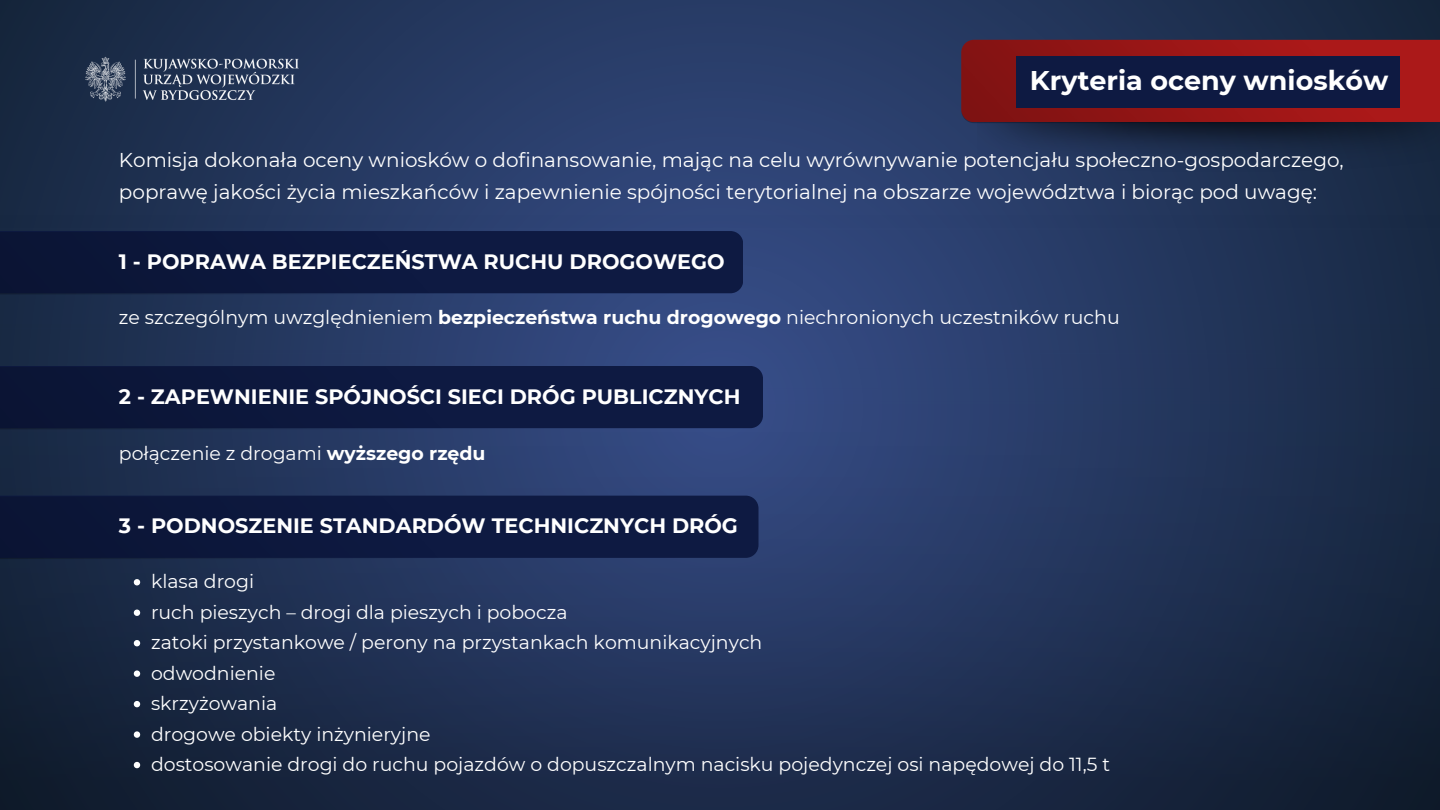
<style>
.page{position:relative;width:1440px;height:810px;background:#fff}
.page>*{position:absolute;margin:0;border:0;box-sizing:border-box;transform-origin:0 0}
.t1{font:700 27px "Montserrat";color:#fff}
.t2{font:700 20.8px "Montserrat";color:#fff}
.t3{font:20px/32.2px "Montserrat";color:#fff}
.t4{font:18.9px "Montserrat";color:#fff}
.s1{font-weight:700}
</style>
<div class="page">
<svg style="left:0;top:0;width:1440px;height:116px;background:#23365c"></svg>
<img style="left:0;top:116px;width:1440px;height:694px">
<img style="left:69px;top:46px;width:306px;height:70px">
<img style="left:0;top:232px;width:748px;height:62px">
<img style="left:977px;top:123px;width:463px;height:49px">
<img style="left:961px;top:40px;width:479px;height:83px">
<div style="left:1017px;top:56px;width:383px;height:52px;background:#0e1a42"></div>
<img style="left:0;top:367px;width:767px;height:62px">
<img style="left:0;top:496px;width:763px;height:63px">
<svg style="left:134px;top:579px;width:6px;height:6px"></svg>
<svg style="left:134px;top:610px;width:6px;height:6px"></svg>
<svg style="left:134px;top:640px;width:6px;height:6px"></svg>
<svg style="left:134px;top:670px;width:6px;height:7px"></svg>
<svg style="left:134px;top:701px;width:6px;height:6px"></svg>
<svg style="left:134px;top:731px;width:6px;height:7px"></svg>
<svg style="left:134px;top:762px;width:6px;height:6px"></svg>
<p class="t1" style="left:1030px;top:64px;width:360px">Kryteria oceny wniosków</p>
<h2 class="t3" style="left:119px;top:144px;width:1226px">Komisja dokonała oceny wniosków o dofinansowanie, mając na celu wyrównywanie potencjału społeczno-gospodarczego, poprawę jakości życia mieszkańców i zapewnienie spójności terytorialnej na obszarze województwa i biorąc pod uwagę:</h2>
<p class="t2" style="left:119px;top:249px;width:607px">1 - POPRAWA BEZPIECZEŃSTWA RUCHU DROGOWEGO</p>
<p class="t4" style="left:119px;top:306px;width:1002px">ze szczególnym uwzględnieniem <span class="s1">bezpieczeństwa ruchu drogowego</span> niechronionych uczestników ruchu</p>
<p class="t2" style="left:119px;top:384px;width:623px">2 - ZAPEWNIENIE SPÓJNOŚCI SIECI DRÓG PUBLICZNYCH</p>
<p class="t4" style="left:119px;top:442px;width:368px">połączenie z drogami <span class="s1">wyższego rzędu</span></p>
<h1 class="t2" style="left:119px;top:513px;width:621px">3 - PODNOSZENIE STANDARDÓW TECHNICZNYCH DRÓG</h1>
<p class="t4" style="left:151px;top:570px;width:105px">klasa drogi</p>
<h2 class="t4" style="left:151px;top:600px;width:418px">ruch pieszych – drogi dla pieszych i pobocza</h2>
<p class="t4" style="left:151px;top:631px;width:613px">zatoki przystankowe / perony na przystankach komunikacyjnych</p>
<p class="t4" style="left:151px;top:661px;width:126px">odwodnienie</p>
<h2 class="t4" style="left:151px;top:692px;width:128px">skrzyżowania</h2>
<p class="t4" style="left:151px;top:722px;width:281px">drogowe obiekty inżynieryjne</p>
<p class="t4" style="left:151px;top:753px;width:961px">dostosowanie drogi do ruchu pojazdów o dopuszczalnym nacisku pojedynczej osi napędowej do 11,5 t</p>
</div>
